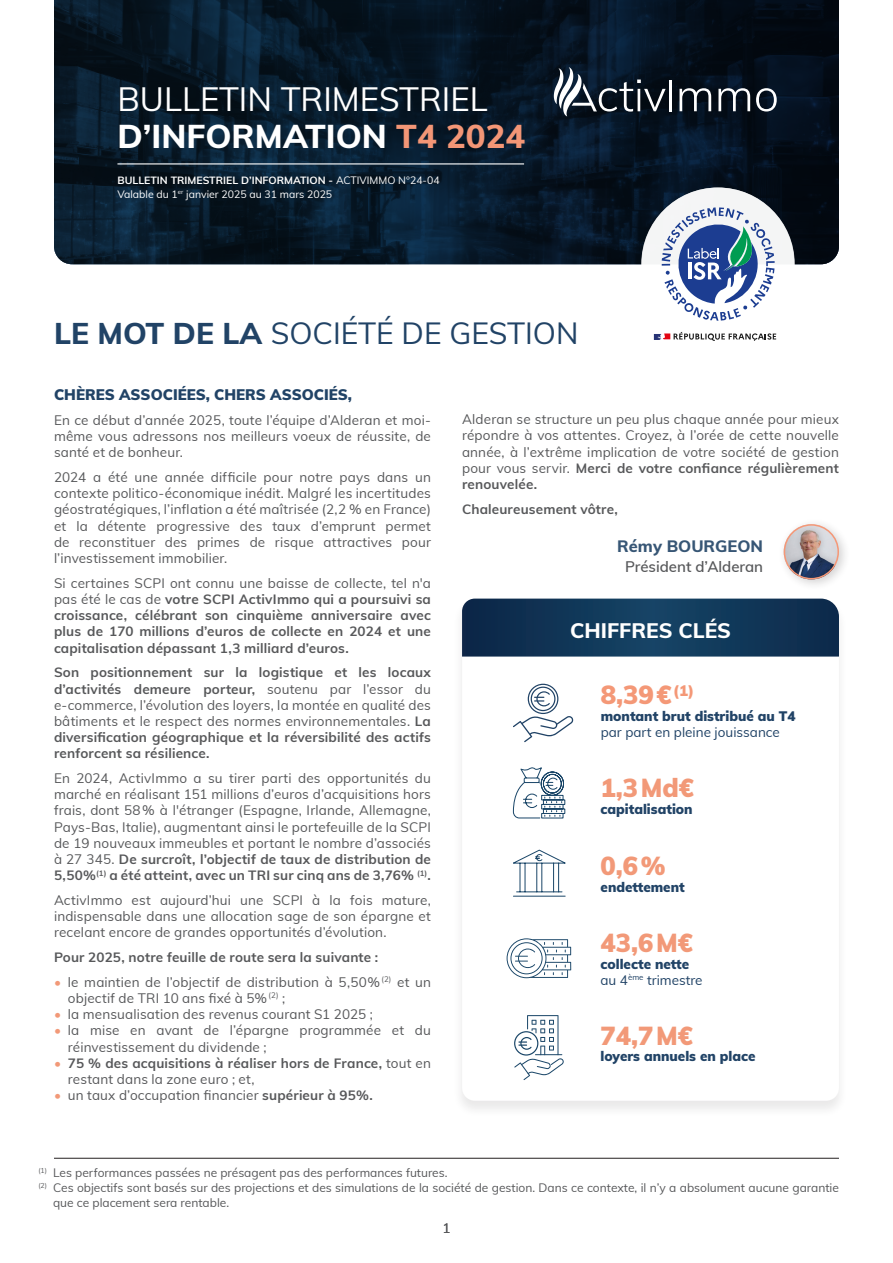
<style>
.page{position:relative;width:893px;height:1263px;background:#fff}
.page>*{position:absolute;margin:0;border:0;box-sizing:border-box;transform-origin:0 0}
.t1{font:33px "Muli";color:#fff}
.t2{font:800 33px "Muli";color:#fff}
.t3{font:30px "Muli";color:#214366}
.Extra_bold_Cyan{font:900 25.65px "Muli";color:#f49877}
.t4{font:900 25.5px "Muli";color:#f29978}
.t5{font:800 21px "Muli";color:#fff}
.PARAGRAPHE_TEXTE_COURANT{font:800 16.5px "Muli";color:#375675}
.texte_bleu_chiffres_clés{font:900 15px "Muli";color:#214366}
.t6{font:600 15px "Muli";color:#57585a}
.PARAGRAPHE_TEXTE_COURANT-2{font:13.5px/16.2px "Muli";letter-spacing:.01em;color:#57585a;text-align:justify}
.PARAGRAPHE_TEXTE_COURANT-3{font:700 13.5px/16.2px "Muli";letter-spacing:.01em;color:#57585a;text-align:justify}
.texte_bleu_chiffres_clés-2{font:900 13.5px "Muli";color:#214366}
.texte_bleu_chiffres_clés-3{font:13.5px "Muli";color:#214366}
.t7{font:12px/15px "Muli";color:#57585a}
.t8{font:700 10.5px "Muli";color:#fff}
.t9{font:10.5px "Muli";color:#fff}
.s1{color:#f39676}
.s2{font-weight:400}
.s3{font-weight:800}
.s4{font-weight:700}
.s5{color:#f29978}
.s6{font-weight:400;color:#f29978}
</style>
<div class="page">
<img style="left:54px;top:0;width:785px;height:264px">
<hr style="left:117px;top:163px;width:407px;height:1px;background:#fff">
<hr style="left:669px;top:80px;width:3px;height:31px;background:#fff">
<svg style="left:679px;top:88px;width:32px;height:23px"></svg>
<svg style="left:718px;top:88px;width:32px;height:23px"></svg>
<svg style="left:756px;top:88px;width:21px;height:24px"></svg>
<svg style="left:554px;top:67px;width:112px;height:49px;background:#37424e"></svg>
<div style="left:642px;top:188px;width:153px;height:153px;background:#f5f5f6;border-radius:50%"></div>
<svg style="left:654px;top:332px;width:122px;height:9px"></svg>
<svg style="left:662px;top:207px;width:113px;height:114px"></svg>
<div style="left:453px;top:598px;width:395px;height:520px;background:#231f20;opacity:.1"></div>
<svg style="left:462px;top:656px;width:377px;height:445px"></svg>
<svg style="left:512px;top:766px;width:54px;height:53px"></svg>
<svg style="left:507px;top:938px;width:64px;height:40px"></svg>
<svg style="left:514px;top:1015px;width:50px;height:65px"></svg>
<svg style="left:509px;top:849px;width:57px;height:48px"></svg>
<div style="left:778px;top:518px;width:73px;height:74px;background:#231f20;opacity:.2"></div>
<img style="left:784px;top:524px;width:55px;height:55px;border-radius:28px">
<div style="left:784px;top:524px;width:55px;height:55px;border:2px solid #f69877;border-radius:50%"></div>
<svg style="left:462px;top:599px;width:377px;height:57px;background:#113657"></svg>
<hr style="left:54px;top:1158px;width:785px;height:1px;background:#231f20">
<svg style="left:513px;top:684px;width:61px;height:58px"></svg>
<p class="t1" style="left:117px;top:75px;width:372px">BULLETIN TRIMESTRIEL</p>
<p class="t2" style="left:117px;top:112px;width:409px">D’INFORMATION <span class="s1">T4 2024</span></p>
<p class="t8" style="left:117px;top:173px;width:324px">BULLETIN TRIMESTRIEL D’INFORMATION - <span class="s2">ACTIVIMMO N°24-04</span></p>
<p class="t9" style="left:117px;top:186px;width:216px">Valable du 1<sup>er</sup> janvier 2025 au 31 mars 2025</p>
<p class="t3" style="left:54px;top:311px;width:526px"><span class="s3">LE MOT DE LA</span> SOCIÉTÉ DE GESTION</p>
<p class="texte_bleu_chiffres_clés" style="left:54px;top:384px;width:299px">CHÈRES ASSOCIÉES, CHERS ASSOCIÉS,</p>
<p class="PARAGRAPHE_TEXTE_COURANT-2" style="left:54px;top:411px;width:378px">En ce début d’année 2025, toute l’équipe d’Alderan et moi&shy;même vous adressons nos meilleurs voeux de réussite, de santé et de bonheur.</p>
<p class="PARAGRAPHE_TEXTE_COURANT-2" style="left:54px;top:468px;width:378px">2024 a été une année difficile pour notre pays dans un contexte politico-économique inédit. Malgré les incertitudes géostratégiques, l’inflation a été maîtrisée (2,2 % en France) et la détente progressive des taux d’emprunt permet de reconstituer des primes de risque attractives pour l’investissement immobilier.</p>
<p class="PARAGRAPHE_TEXTE_COURANT-3" style="left:54px;top:574px;width:378px"><span class="s2">Si certaines SCPI ont connu une baisse de collecte, tel n'a pas été le cas de</span> votre SCPI ActivImmo qui a poursuivi sa croissance, célébrant son cinquième anniversaire avec plus de 170 millions d’euros de collecte en 2024 et une capitalisation dépassant 1,3 milliard d’euros.</p>
<p class="PARAGRAPHE_TEXTE_COURANT-3" style="left:54px;top:664px;width:378px">Son positionnement sur la logistique et les locaux d’activités demeure porteur, <span class="s2">soutenu par l’essor du e-commerce, l’évolution des loyers, la montée en qualité des bâtiments et le respect des normes environnementales.</span> La diversification géographique et la réversibilité des actifs renforcent sa résilience.</p>
<p class="PARAGRAPHE_TEXTE_COURANT-2" style="left:54px;top:769px;width:378px">En 2024, ActivImmo a su tirer parti des opportunités du marché en réalisant 151 millions d’euros d’acquisitions hors frais, dont 58% à l'étranger (Espagne, Irlande, Allemagne, Pays-Bas, Italie), augmentant ainsi le portefeuille de la SCPI de 19 nouveaux immeubles et portant le nombre d’associés à 27 345. <span class="s4">De surcroît, l’objectif de taux de distribution de 5,50%</span><sup>(1)</sup> <span class="s4">a été atteint, avec un TRI sur cinq ans de 3,76%</span> <sup>(1)</sup><span class="s4">.</span></p>
<p class="PARAGRAPHE_TEXTE_COURANT-2" style="left:54px;top:891px;width:378px">ActivImmo est aujourd’hui une SCPI à la fois mature, indispensable dans une allocation sage de son épargne et recelant encore de grandes opportunités d’évolution.</p>
<p class="PARAGRAPHE_TEXTE_COURANT-3" style="left:54px;top:948px;width:326px">Pour 2025, notre feuille de route sera la suivante :</p>
<p class="PARAGRAPHE_TEXTE_COURANT-2" style="left:68px;top:973px;width:364px;text-indent:-14px"><span class="s5">•</span> le maintien de l’objectif de distribution à 5,50% <sup>(2)</sup> et un objectif de TRI 10 ans fixé à 5% <sup>(2)</sup> ;</p>
<p class="PARAGRAPHE_TEXTE_COURANT-2" style="left:54px;top:1005px;width:320px"><span class="s5">•</span> la mensualisation des revenus courant S1 2025 ;</p>
<p class="PARAGRAPHE_TEXTE_COURANT-2" style="left:68px;top:1022px;width:365px;text-indent:-14px"><span class="s5">•</span> la mise en avant de l’épargne programmée et du réinvestissement du dividende ;</p>
<p class="PARAGRAPHE_TEXTE_COURANT-3" style="left:68px;top:1054px;width:365px;text-indent:-14px"><span class="s6">•</span> 75 % des acquisitions à réaliser hors de France, <span class="s2">tout en restant dans la zone euro ; et,</span></p>
<p class="PARAGRAPHE_TEXTE_COURANT-2" style="left:54px;top:1086px;width:320px"><span class="s5">•</span> un taux d’occupation financier <span class="s4">supérieur à 95%.</span></p>
<p class="PARAGRAPHE_TEXTE_COURANT-2" style="left:462px;top:411px;width:378px">Alderan se structure un peu plus chaque année pour mieux répondre à vos attentes. Croyez, à l’orée de cette nouvelle année, à l’extrême implication de votre société de gestion pour vous servir. <span class="s4">Merci de votre confiance régulièrement renouvelée.</span></p>
<p class="PARAGRAPHE_TEXTE_COURANT-3" style="left:462px;top:500px;width:157px">Chaleureusement vôtre,</p>
<p class="PARAGRAPHE_TEXTE_COURANT" style="left:617px;top:534px;width:147px">Rémy BOURGEON</p>
<p class="t6" style="left:625px;top:556px;width:139px">Président d’Alderan</p>
<p class="t5" style="left:570px;top:615px;width:162px">CHIFFRES CLÉS</p>
<p class="Extra_bold_Cyan" style="left:601px;top:676px;width:95px">8,39€<sup>(1)</sup></p>
<p class="texte_bleu_chiffres_clés-2" style="left:601px;top:706px;width:196px">montant brut distribué au T4</p>
<p class="texte_bleu_chiffres_clés-3" style="left:601px;top:722px;width:181px">par part en pleine jouissance</p>
<p class="t4" style="left:600px;top:769px;width:95px">1,3 Md€</p>
<p class="texte_bleu_chiffres_clés-2" style="left:600px;top:799px;width:94px">capitalisation</p>
<p class="t4" style="left:600px;top:847px;width:67px">0,6 %</p>
<p class="texte_bleu_chiffres_clés-2" style="left:600px;top:877px;width:86px">endettement</p>
<p class="t4" style="left:600px;top:924px;width:94px">43,6 M€</p>
<p class="texte_bleu_chiffres_clés-2" style="left:600px;top:954px;width:90px">collecte nette</p>
<p class="texte_bleu_chiffres_clés-3" style="left:600px;top:970px;width:104px">au 4<sup>ème</sup> trimestre</p>
<p class="t4" style="left:600px;top:1017px;width:94px">74,7 M€</p>
<p class="texte_bleu_chiffres_clés-2" style="left:600px;top:1047px;width:156px">loyers annuels en place</p>
<p class="t7" style="left:38px;top:1165px;width:411px"><sup>(1)</sup> Les performances passées ne présagent pas des performances futures.</p>
<p class="t7" style="left:53px;top:1180px;width:787px;text-indent:-15px"><sup>(2)</sup> Ces objectifs sont basés sur des projections et des simulations de la société de gestion. Dans ce contexte, il n’y a absolument aucune garantie que ce placement sera rentable.</p>
<p class="PARAGRAPHE_TEXTE_COURANT-2" style="left:442px;top:1219px;width:10px">1</p>
</div>
